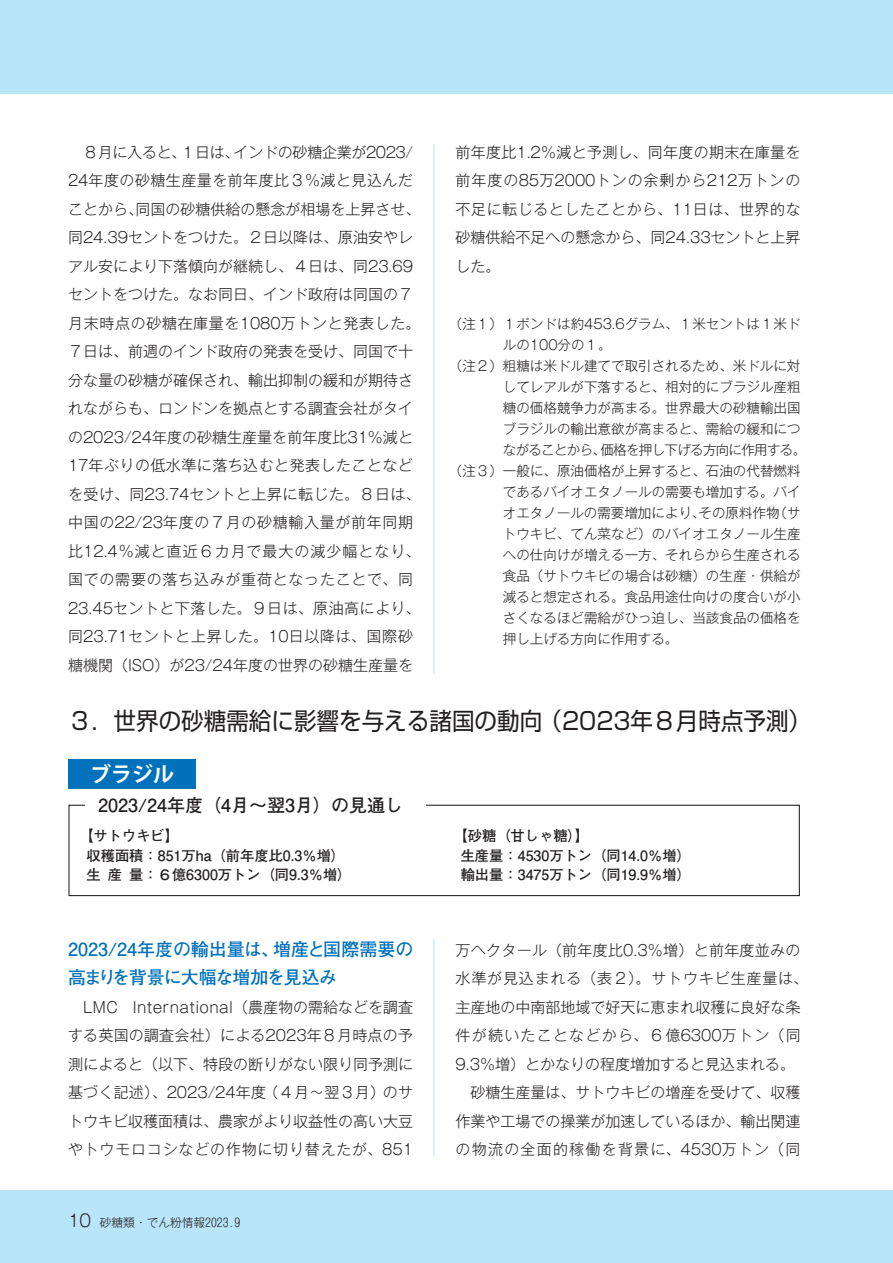
<style>
.page{position:relative;width:893px;height:1263px;background:#fff}
.page>*{position:absolute;margin:0;border:0;box-sizing:border-box;transform-origin:0 0}
.t1{font:24px "Shin Go Pr 5";color:#231f20;scale:.94 1}
.t2{font:700 21px "Koz Go Pr 6 N";color:#fff}
.t3{font:700 18px/28.5px "Futo Go B101 Pr 5";letter-spacing:-.01em;color:#0072bc}
.t4{font:700 18px "Futo Go B101 Pr 5";color:#231f20}
.t5{font:300 15px/28.5px "Gothic MB101 Pr 5";color:#231f20;text-align:justify}
.t6{font:300 15px "Gothic MB101 Pr 5";letter-spacing:.085em;color:#231f20}
.t7{font:300 15px "Gothic MB101 Pr 5";letter-spacing:.02em;color:#231f20}
.t8{font:300 15px "Gothic MB101 Pr 5";letter-spacing:.055em;color:#231f20}
.t9{font:700 14.25px "Futo Go B101 Pr 5";color:#231f20}
.t10{font:300 13.5px "Gothic MB101 Pr 5";letter-spacing:.005em;color:#231f20}
.t11{font:300 13.5px "Gothic MB101 Pr 5";letter-spacing:-.05em;color:#231f20}
.t12{font:300 11.7px "Gothic MB101 Pr 5";color:#231f20}
.s1{font-size:16.95px}
</style>
<div class="page">
<div style="left:0;top:1191px;width:893px;height:72px;background:#b9e5fa"></div>
<div style="left:0;top:0;width:893px;height:94px;background:#b9e5fa"></div>
<hr style="left:433px;top:145px;width:1px;height:1012px;background:#b9e5fa">
<div style="left:68px;top:674px;width:733px;height:264px;background:#fff"></div>
<div style="left:68px;top:759px;width:128px;height:30px;background:#0072bc"></div>
<div style="left:68px;top:805px;width:732px;height:91px;border:1px solid #231f20"></div>
<div style="left:85px;top:796px;width:341px;height:18px;background:#fff"></div>
<p class="t5" style="left:68px;top:137px;width:354px;text-align:center">８月に入ると、１日は、インドの砂糖企業が2023/<br>24年度の砂糖生産量を前年度比３％減と見込んだことから、同国の砂糖供給の懸念が相場を上昇させ、同24.39セントをつけた。２日以降は、原油安やレアル安により下落傾向が継続し、４日は、同23.69セントをつけた。なお同日、インド政府は同国の７月末時点の砂糖在庫量を1080万トンと発表した。<br>７日は、前週のインド政府の発表を受け、同国で十分な量の砂糖が確保され、輸出抑制の緩和が期待されながらも、ロンドンを拠点とする調査会社がタイの2023/24年度の砂糖生産量を前年度比31％減と<br>17年ぶりの低水準に落ち込むと発表したことなどを受け、同23.74セントと上昇に転じた。８日は、中国の22/23年度の７月の砂糖輸入量が前年同期比12.4％減と直近６カ月で最大の減少幅となり、国での需要の落ち込みが重荷となったことで、同<br>23.45セントと下落した。９日は、原油高により、同23.71セントと上昇した。10日以降は、国際砂糖機関（ISO）が23/24年度の世界の砂糖生産量を</p>
<p class="t5" style="left:456px;top:137px;width:347px">前年度比1.2％減と予測し、同年度の期末在庫量を前年度の85万2000トンの余剰から212万トンの不足に転じるとしたことから、11日は、世界的な砂糖供給不足への懸念から、同24.33セントと上昇した。</p>
<p class="t10" style="left:449px;top:313px;width:353px">（注１）１ポンドは約453.6グラム、１米セントは１米ド</p>
<p class="t10" style="left:503px;top:334px;width:110px">ルの100分の１。</p>
<p class="t10" style="left:449px;top:355px;width:353px">（注２）粗糖は米ドル建てで取引されるため、米ドルに対</p>
<p class="t10" style="left:503px;top:376px;width:299px">してレアルが下落すると、相対的にブラジル産粗</p>
<p class="t10" style="left:503px;top:397px;width:299px">糖の価格競争力が高まる。世界最大の砂糖輸出国</p>
<p class="t10" style="left:503px;top:418px;width:299px">ブラジルの輸出意欲が高まると、需給の緩和につ</p>
<p class="t11" style="left:503px;top:439px;width:305px">ながることから、価格を押し下げる方向に作用する。</p>
<p class="t10" style="left:449px;top:460px;width:353px">（注３）一般に、原油価格が上昇すると、石油の代替燃料</p>
<p class="t10" style="left:503px;top:481px;width:299px">であるバイオエタノールの需要も増加する。バイ</p>
<p class="t10" style="left:503px;top:502px;width:299px">オエタノールの需要増加により、その原料作物（サ</p>
<p class="t10" style="left:503px;top:523px;width:299px">トウキビ、てん菜など）のバイオエタノール生産</p>
<p class="t10" style="left:503px;top:544px;width:299px">への仕向けが増える一方、それらから生産される</p>
<p class="t10" style="left:503px;top:565px;width:299px">食品（サトウキビの場合は砂糖）の生産・供給が</p>
<p class="t10" style="left:503px;top:586px;width:299px">減ると想定される。食品用途仕向けの度合いが小</p>
<p class="t10" style="left:503px;top:607px;width:299px">さくなるほど需給がひっ迫し、当該食品の価格を</p>
<p class="t10" style="left:503px;top:628px;width:177px">押し上げる方向に作用する。</p>
<h1 class="t1" style="left:68px;top:702px;width:792px">３．世界の砂糖需給に影響を与える諸国の動向（2023年８月時点予測）</h1>
<h2 class="t2" style="left:90px;top:762px;width:85px">ブラジル</h2>
<p class="t4" style="left:98px;top:791px;width:307px">2023/24年度（4月～翌3月）の見通し</p>
<p class="t9" style="left:79px;top:824px;width:101px">【サトウキビ】</p>
<p class="t9" style="left:454px;top:824px;width:137px">【砂糖（甘しゃ糖）】</p>
<p class="t9" style="left:87px;top:844px;width:260px">収穫面積：851万ha（前年度比0.3％増）</p>
<p class="t9" style="left:461px;top:844px;width:232px">生産量：4530万トン（同14.0％増）</p>
<p class="t9" style="left:87px;top:863px;width:266px">生産量：６億6300万トン（同9.3％増）</p>
<p class="t9" style="left:461px;top:863px;width:232px">輸出量：3475万トン（同19.9％増）</p>
<p class="t3" style="left:68px;top:934px;width:347px">2023/24年度の輸出量は、増産と国際需要の高まりを背景に大幅な増加を見込み</p>
<p class="t5" style="left:68px;top:992px;width:347px;text-indent:15px">LMC　International（農産物の需給などを調査する英国の調査会社）による2023年８月時点の予測によると（以下、特段の断りがない限り同予測に基づく記述）、2023/24年度（４月～翌３月）のサトウキビ収穫面積は、農家がより収益性の高い大豆やトウモロコシなどの作物に切り替えたが、851</p>
<p class="t12" style="left:68px;top:1212px;width:174px"><span class="s1">10</span> 砂糖類・でん粉情報2023.9</p>
<p class="t7" style="left:456px;top:938px;width:346px">万ヘクタール（前年度比0.3％増）と前年度並みの</p>
<p class="t8" style="left:456px;top:966px;width:354px">水準が見込まれる（表２）。サトウキビ生産量は、</p>
<p class="t5" style="left:456px;top:992px;width:346px">主産地の中南部地域で好天に恵まれ収穫に良好な条</p>
<p class="t6" style="left:456px;top:1023px;width:347px">件が続いたことなどから、６億6300万トン（同</p>
<p class="t5" style="left:456px;top:1049px;width:341px">9.3％増）とかなりの程度増加すると見込まれる。</p>
<p class="t5" style="left:471px;top:1077px;width:331px">砂糖生産量は、サトウキビの増産を受けて、収穫</p>
<p class="t5" style="left:456px;top:1106px;width:346px">作業や工場での操業が加速しているほか、輸出関連</p>
<p class="t6" style="left:456px;top:1137px;width:346px">の物流の全面的稼働を背景に、4530万トン（同</p>
</div>
